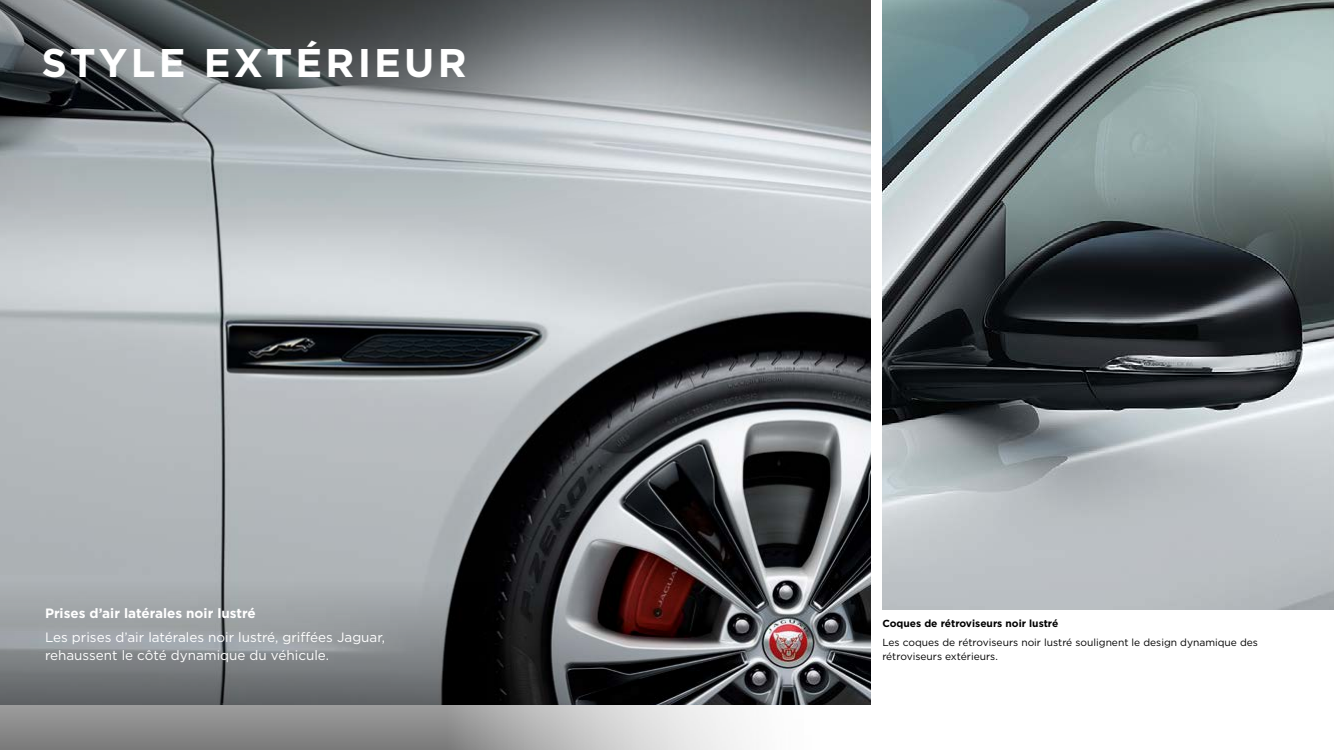
<style>
.page{position:relative;width:1334px;height:750px;background:#fff}
.page>*{position:absolute;margin:0;border:0;box-sizing:border-box;transform-origin:0 0}
.t1{font:700 40px "Gotham";letter-spacing:.08em;color:#fff}
.t2{font:13.5px/18.5px "Gotham";color:#fff}
.t3{font:700 13.5px "Gotham";color:#fff}
.t4{font:10.2px/13.8px "Gotham";color:#000}
.t5{font:700 10.2px "Gotham";color:#000}
</style>
<div class="page">
<img style="left:0;top:241px;width:870px;height:464px">
<img style="left:882px;top:0;width:452px;height:609px">
<svg style="left:0;top:580px;width:869px;height:170px"></svg>
<svg style="left:0;top:0;width:870px;height:241px"></svg>
<h1 class="t1" style="left:42px;top:36px;width:427px">STYLE EXTÉRIEUR</h1>
<h2 class="t3" style="left:45px;top:604px;width:212px">Prises d’air latérales noir lustré</h2>
<h2 class="t2" style="left:45px;top:627px;width:342px">Les prises d’air latérales noir lustré, griffées Jaguar, rehaussent le côté dynamique du véhicule.</h2>
<p class="t5" style="left:882px;top:617px;width:178px">Coques de rétroviseurs noir lustré</p>
<p class="t4" style="left:882px;top:635px;width:377px">Les coques de rétroviseurs noir lustré soulignent le design dynamique des rétroviseurs extérieurs.</p>
</div>
